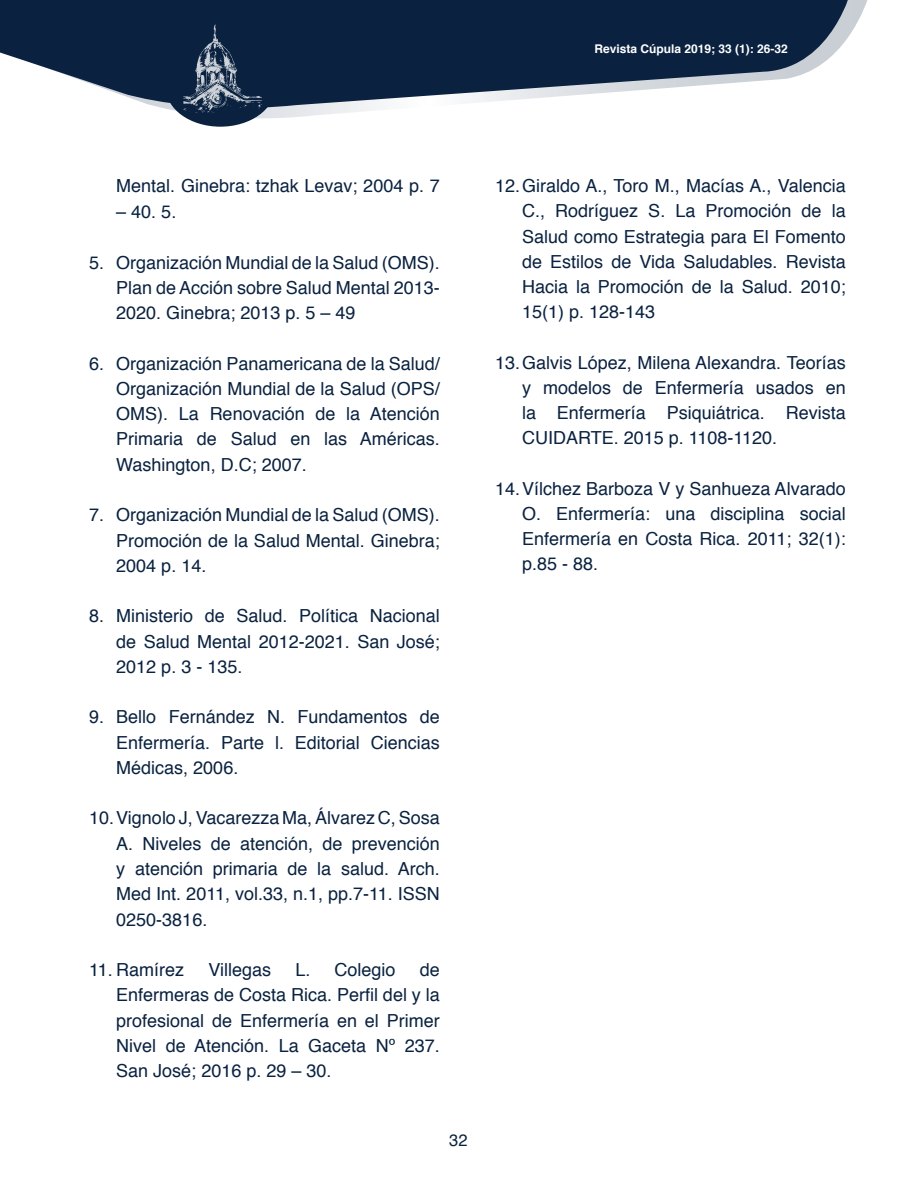
<style>
.page{position:relative;width:918px;height:1188px;background:#fff}
.page>*{position:absolute;margin:0;border:0;box-sizing:border-box;transform-origin:0 0}
.t1{font:18px/25.2px "Helvetica";color:#0a2240;text-align:justify}
.t2{font:16.5px "Helvetica";color:#0a2240}
.t3{font:700 12px "Helvetica";color:#fff}
</style>
<div class="page">
<svg style="left:0;top:0;width:852px;height:115px;fill:#0a2240"></svg>
<div style="left:166px;top:49px;width:109px;height:78px;background:#0a2240;border-radius:50%"></div>
<svg style="left:183px;top:25px;width:80px;height:88px"></svg>
<p class="t3" style="left:594px;top:39px;width:195px">Revista Cúpula 2019; 33 (1): 26-32</p>
<p class="t1" style="left:116px;top:174px;width:325px">Mental. Ginebra: tzhak Levav; 2004 p. 7</p>
<p class="t1" style="left:116px;top:199px;width:62px">– 40. 5.</p>
<p class="t1" style="left:116px;top:250px;width:325px;text-indent:-27px">5. Organización Mundial de la Salud (OMS).<br>Plan de Acción sobre Salud Mental 2013- 2020. Ginebra; 2013 p. 5 – 49</p>
<p class="t1" style="left:116px;top:351px;width:325px;text-indent:-27px">6. Organización Panamericana de la Salud/ Organización Mundial de la Salud (OPS/ OMS). La Renovación de la Atención Primaria de Salud en las Américas.<br>Washington, D.C; 2007.</p>
<p class="t1" style="left:116px;top:503px;width:325px;text-indent:-27px">7. Organización Mundial de la Salud (OMS).<br>Promoción de la Salud Mental. Ginebra; 2004 p. 14.</p>
<p class="t1" style="left:116px;top:604px;width:325px;text-indent:-27px">8. Ministerio de Salud. Política Nacional de Salud Mental 2012-2021. San José; 2012 p. 3 - 135.</p>
<p class="t1" style="left:116px;top:705px;width:325px;text-indent:-27px">9. Bello Fernández N. Fundamentos de Enfermería. Parte l. Editorial Ciencias Médicas, 2006.</p>
<p class="t1" style="left:116px;top:806px;width:325px;text-indent:-27px">10.Vignolo J, Vacarezza Ma, Álvarez C, Sosa A. Niveles de atención, de prevención y atención primaria de la salud. Arch.<br>Med Int. 2011, vol.33, n.1, pp.7-11. ISSN 0250-3816.</p>
<p class="t1" style="left:89px;top:958px;width:97px">11. Ramírez</p>
<p class="t1" style="left:208px;top:958px;width:64px">Villegas</p>
<p class="t1" style="left:295px;top:958px;width:102px">L. Colegio</p>
<p class="t1" style="left:116px;top:958px;width:325px;text-indent:304px">de Enfermeras de Costa Rica. Perfil del y la profesional de Enfermería en el Primer Nivel de Atención. La Gaceta Nº 237.<br>San José; 2016 p. 29 – 30.</p>
<p class="t2" style="left:449px;top:1128px;width:20px">32</p>
<p class="t1" style="left:522px;top:174px;width:325px;text-indent:-27px">12.Giraldo A., Toro M., Macías A., Valencia C., Rodríguez S. La Promoción de la Salud como Estrategia para El Fomento de Estilos de Vida Saludables. Revista Hacia la Promoción de la Salud. 2010; 15(1) p. 128-143</p>
<p class="t1" style="left:522px;top:350px;width:325px;text-indent:-27px">13.Galvis López, Milena Alexandra. Teorías y modelos de Enfermería usados en la Enfermería Psiquiátrica. Revista CUIDARTE. 2015 p. 1108-1120.</p>
<p class="t1" style="left:522px;top:476px;width:325px;text-indent:-27px">14.Vílchez Barboza V y Sanhueza Alvarado O. Enfermería: una disciplina social Enfermería en Costa Rica. 2011; 32(1): p.85 - 88.</p>
</div>
